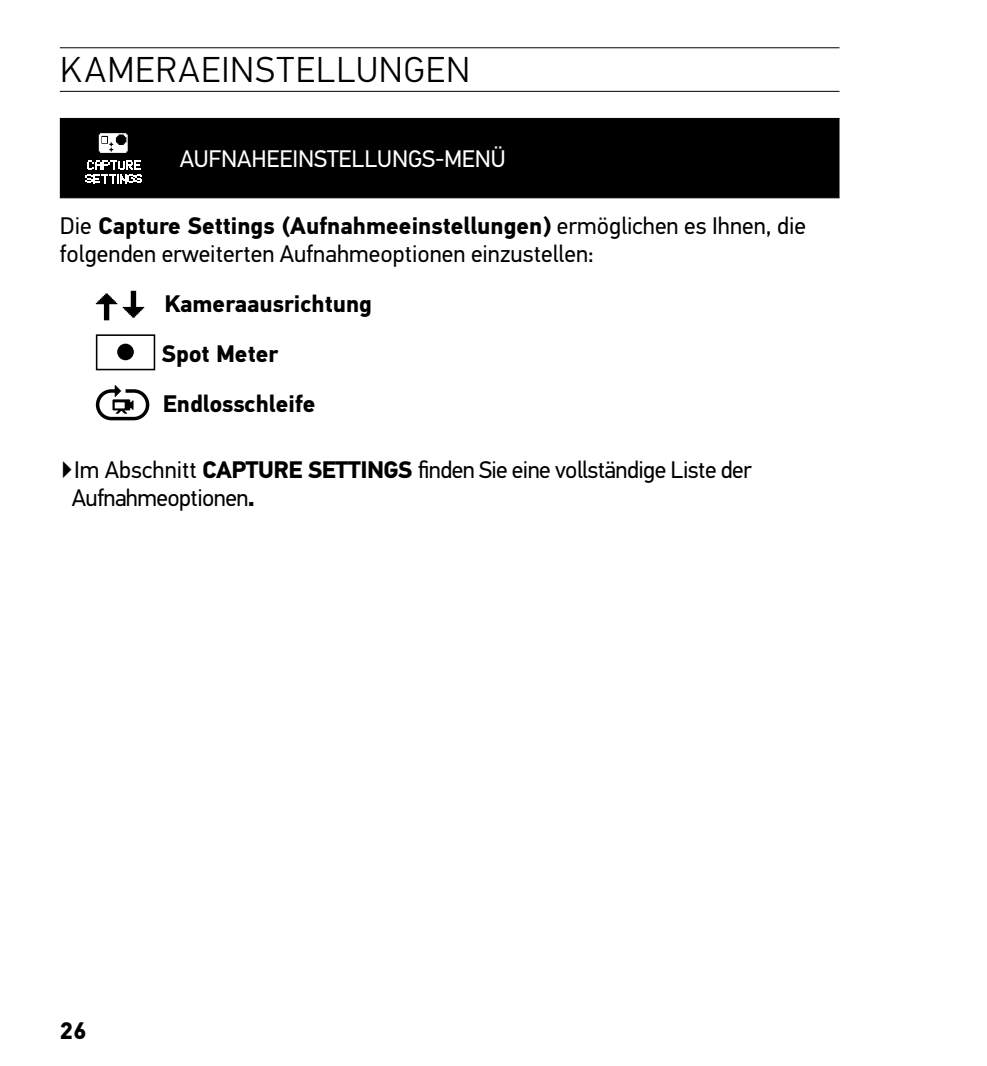
<style>
.page{position:relative;width:987px;height:1066px;background:#fff}
.page>*{position:absolute;margin:0;border:0;box-sizing:border-box;transform-origin:0 0}
.t1{font:300 36px "PF Din Text Pro";letter-spacing:.03em;color:#000}
.t2{font:24px/28px "PF Din Text Pro";color:#000}
.t3{font:24px/28px "PF Din Text Pro";letter-spacing:-.025em;color:#000}
.t4{font:700 24px/50px "PF Din Text Pro";color:#000}
.t5{font:24px "PF Din Text Pro";letter-spacing:-.005em;color:#fff}
.s1{font-weight:700}
</style>
<div class="page">
<hr style="left:60px;top:91px;width:779px;height:1px;background:#000">
<hr style="left:60px;top:47px;width:779px;height:1px;background:#000">
<div style="left:60px;top:119px;width:779px;height:78px;background:#000"></div>
<hr style="left:60px;top:118px;width:108px;height:1px;background:#000">
<hr style="left:168px;top:118px;width:671px;height:1px;background:#000">
<hr style="left:60px;top:197px;width:108px;height:1px;background:#000">
<hr style="left:168px;top:197px;width:671px;height:1px;background:#000">
<svg style="left:99px;top:133px;width:29px;height:20px"></svg>
<svg style="left:86px;top:161px;width:56px;height:22px"></svg>
<svg style="left:96px;top:293px;width:21px;height:27px"></svg>
<svg style="left:123px;top:291px;width:21px;height:27px"></svg>
<svg style="left:96px;top:334px;width:59px;height:36px"></svg>
<div style="left:117px;top:344px;width:17px;height:16px;background:#000;border-radius:50%"></div>
<svg style="left:96px;top:385px;width:53px;height:35px"></svg>
<h1 class="t1" style="left:60px;top:49px;width:411px">KAMERAEINSTELLUNGEN</h1>
<p class="t5" style="left:180px;top:145px;width:327px">AUFNAHEEINSTELLUNGS-MENÜ</p>
<p class="t2" style="left:60px;top:212px;width:747px">Die <span class="s1">Capture Settings (Aufnahmeeinstellungen)</span> ermöglichen es Ihnen, die folgenden erweiterten Aufnahmeoptionen einzustellen:</p>
<p class="t4" style="left:162px;top:280px;width:211px">Kameraausrichtung<br>Spot Meter<br>Endlosschleife</p>
<p class="t3" style="left:72px;top:456px;width:681px;text-indent:-12px">▶Im Abschnitt <span class="s1">CAPTURE SETTINGS</span> finden Sie eine vollständige Liste der<br>Aufnahmeoptionen<span class="s1">.</span></p>
<p class="t4" style="left:60px;top:1006px;width:28px">26</p>
</div>
